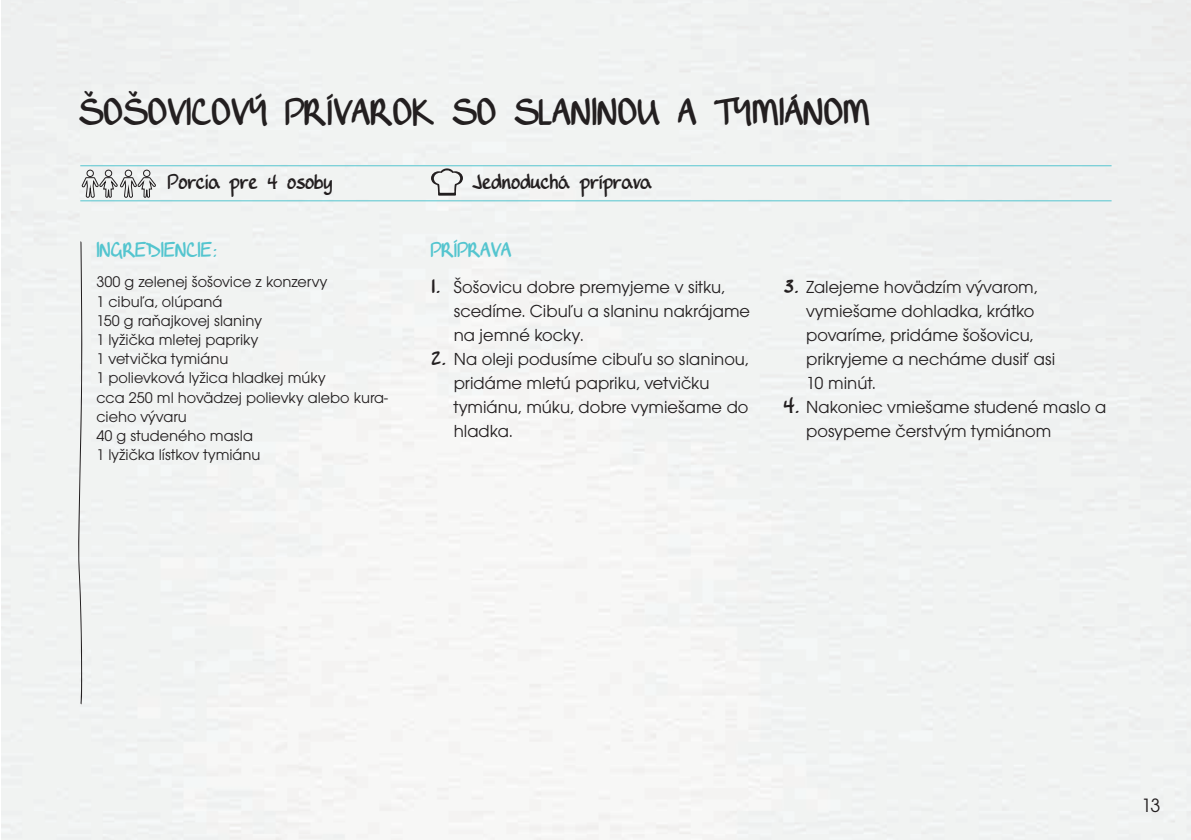
<style>
.page{position:relative;width:1191px;height:840px;background:#fff}
.page>*{position:absolute;margin:0;border:0;box-sizing:border-box;transform-origin:0 0}
.t1{font:36px "DJB Writesa Lot";color:#231f20}
.t2{font:20px "DJB Writesa Lot";color:#231f20}
.t3{font:20px "DJB Writesa Lot";color:#54c5cf}
.t4{font:20px "Avalon";color:#231f20}
.t5{font:18px/24px "Avalon";color:#231f20}
.t6{font:16px/19.2px "Avalon";color:#231f20}
.s1{font-family:"DJB Writesa Lot";font-size:22px}
</style>
<div class="page">
<div style="left:1px;top:0;width:1190px;height:839px;background:#f1f3f2"></div>
<hr style="left:80px;top:165px;width:1031px;height:1px;background:#54c5cf">
<hr style="left:80px;top:200px;width:1031px;height:1px;background:#54c5cf">
<svg style="left:431px;top:168px;width:32px;height:27px"></svg>
<div style="left:86px;top:169px;width:8px;height:8px;border:1px solid #231f20;border-radius:50%"></div>
<div style="left:105px;top:169px;width:7px;height:8px;border:1px solid #231f20;border-radius:50%"></div>
<div style="left:125px;top:169px;width:7px;height:8px;border:1px solid #231f20;border-radius:50%"></div>
<div style="left:143px;top:169px;width:7px;height:8px;border:1px solid #231f20;border-radius:50%"></div>
<div style="left:78px;top:176px;width:79px;height:528px;background:#f1f3f2"></div>
<h1 class="t1" style="left:79px;top:90px;width:792px">ŠOŠOVICOVÝ PRÍVAROK SO SLANINOU A TYMIÁNOM</h1>
<p class="t2" style="left:168px;top:170px;width:166px">Porcia pre 4 osoby</p>
<p class="t2" style="left:472px;top:170px;width:181px">Jednoduchá príprava</p>
<p class="t3" style="left:96px;top:237px;width:122px">INGREDIENCIE:</p>
<p class="t6" style="left:96px;top:272px;width:293px">300 g zelenej šošovice z konzervy<br>1 cibuľa, olúpaná<br>150 g raňajkovej slaniny<br>1 lyžička mletej papriky<br>1 vetvička tymiánu<br>1 polievková lyžica hladkej múky<br>cca 250 ml hovädzej polievky alebo kura&shy;cieho vývaru<br>40 g studeného masla<br>1 lyžička lístkov tymiánu</p>
<p class="t3" style="left:431px;top:237px;width:82px">PRÍPRAVA</p>
<p class="t5" style="left:454px;top:275px;width:298px;text-indent:-23px"><span class="s1">1.</span> Šošovicu dobre premyjeme v sitku, scedíme. Cibuľu a slaninu nakrájame na jemné kocky.</p>
<p class="t5" style="left:454px;top:347px;width:296px;text-indent:-23px"><span class="s1">2.</span> Na oleji podusíme cibuľu so slaninou, pridáme mletú papriku, vetvičku tymiánu, múku, dobre vymiešame do hladka.</p>
<p class="t5" style="left:806px;top:275px;width:251px;text-indent:-23px"><span class="s1">3.</span> Zalejeme hovädzím vývarom, vymiešame dohladka, krátko povaríme, pridáme šošovicu, prikryjeme a necháme dusiť asi<br>10 minút.</p>
<p class="t5" style="left:806px;top:395px;width:302px;text-indent:-23px"><span class="s1">4.</span> Nakoniec vmiešame studené maslo a posypeme čerstvým tymiánom</p>
<p class="t4" style="left:1141px;top:792px;width:21px">13</p>
</div>
